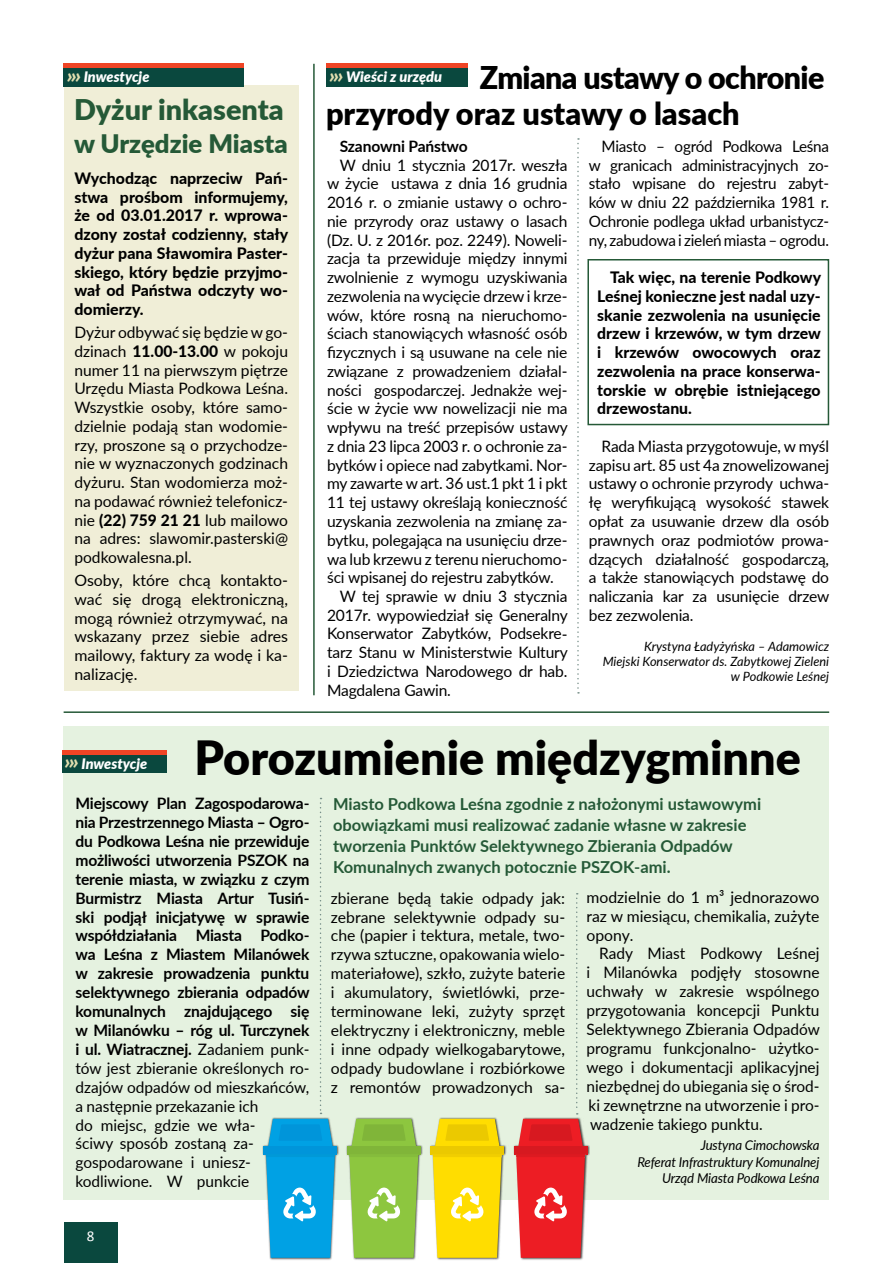
<style>
.page{position:relative;width:893px;height:1263px;background:#fff}
.page>*{position:absolute;margin:0;border:0;box-sizing:border-box;transform-origin:0 0}
.t1{font:900 47.1px "Lato";color:#000}
.t2{font:900 31.35px/36px "Lato";letter-spacing:-.005em;color:#000}
.t3{font:900 28.5px "Lato";color:#255937}
.t4{font:900 25.5px "Lato";color:#255937}
.t5{font:700 16.5px/21px "Lato";color:#255937}
.t6{font:15.75px/18.8px "Lato";letter-spacing:-.01em;color:#000;text-align:justify}
.t7{font:700 15.75px/18.9px "Lato";letter-spacing:-.01em;color:#000}
.t8{font:800 15.75px/18.8px "Lato";color:#000;text-align:justify}
.t9{font:15px "Calibri";color:#fff}
.t10{font:italic 900 14.4px "Lato";color:#fff}
.t11{font:italic 13.5px/16.5px "Lato";letter-spacing:-.01em;color:#000;text-align:right}
.t12{font:italic 12.75px/15px "Lato";color:#000;text-align:right}
.s1{font-size:20.4px;color:#e2deaf}
.s2{font-weight:800}
.s3{font-weight:400}
</style>
<div class="page">
<div style="left:64px;top:1222px;width:54px;height:41px;background:#0a483e"></div>
<div style="left:64px;top:85px;width:235px;height:606px;background:#f0eed7"></div>
<div style="left:64px;top:68px;width:180px;height:18px;background:#0a483e"></div>
<hr style="left:64px;top:64px;width:180px;height:4px;background:#ef4425">
<hr style="left:64px;top:711px;width:765px;height:2px;background:#255937">
<hr style="left:313px;top:64px;width:2px;height:631px;background:#255937">
<div style="left:587px;top:259px;width:242px;height:166px;border:2px solid #255937"></div>
<div style="left:326px;top:68px;width:142px;height:18px;background:#0a483e"></div>
<hr style="left:326px;top:64px;width:142px;height:4px;background:#ef4425">
<div style="left:64px;top:726px;width:765px;height:473px;background:#e5f2e0"></div>
<svg style="left:577px;top:138px;width:2px;height:555px"></svg>
<div style="left:63px;top:755px;width:104px;height:18px;background:#0a483e"></div>
<div style="left:63px;top:750px;width:104px;height:5px;background:#ef4425"></div>
<div style="left:262px;top:1117px;width:328px;height:144px;background:#000;opacity:.75"></div>
<svg style="left:266px;top:1157px;width:69px;height:101px;background:#1eaae4"></svg>
<div style="left:264px;top:1146px;width:73px;height:8px;background:#0095da"></div>
<svg style="left:268px;top:798px;width:65px;height:348px"></svg>
<hr style="left:266px;top:1154px;width:69px;height:3px;background:#0099d8">
<svg style="left:349px;top:1157px;width:69px;height:101px;background:#98ca55"></svg>
<div style="left:347px;top:1146px;width:74px;height:8px;background:#80b539"></div>
<svg style="left:352px;top:1119px;width:64px;height:27px;background:#8bbf44"></svg>
<hr style="left:349px;top:1154px;width:69px;height:3px;background:#85bc3c">
<div style="left:430px;top:1146px;width:74px;height:8px;background:#ebc900"></div>
<svg style="left:435px;top:1119px;width:64px;height:27px;background:#f2d30c"></svg>
<svg style="left:433px;top:1157px;width:69px;height:101px;background:#fbdd1e"></svg>
<hr style="left:433px;top:1154px;width:69px;height:3px;background:#f1ce00">
<div style="left:514px;top:1146px;width:73px;height:8px;background:#d71920"></div>
<svg style="left:518px;top:893px;width:65px;height:253px"></svg>
<svg style="left:516px;top:1157px;width:69px;height:101px;background:#eb373d"></svg>
<hr style="left:516px;top:1154px;width:69px;height:3px;background:#dd1a21">
<p class="t10" style="left:67px;top:66px;width:84px"><span class="s1">›››</span> Inwestycje</p>
<h2 class="t2" style="left:326px;top:58px;width:500px;text-indent:154px">Zmiana ustawy o ochronie przyrody oraz ustawy o lasach</h2>
<p class="t7" style="left:340px;top:136px;width:129px">Szanowni Państwo</p>
<p class="t6" style="left:340px;top:155px;width:229px">W dniu 1 stycznia 2017r. weszła</p>
<p class="t6" style="left:327px;top:174px;width:242px">w życie ustawa z dnia 16 grudnia</p>
<p class="t6" style="left:327px;top:192px;width:242px">2016 r. o zmianie ustawy o ochro-</p>
<p class="t6" style="left:327px;top:211px;width:242px">nie przyrody oraz ustawy o lasach</p>
<p class="t6" style="left:327px;top:230px;width:242px">(Dz. U. z 2016r. poz. 2249). Noweli-</p>
<p class="t6" style="left:327px;top:249px;width:242px">zacja ta przewiduje między innymi</p>
<p class="t6" style="left:327px;top:267px;width:242px">zwolnienie z wymogu uzyskiwania</p>
<p class="t6" style="left:327px;top:286px;width:242px">zezwolenia na wycięcie drzew i krze-</p>
<p class="t6" style="left:327px;top:305px;width:242px">wów, które rosną na nieruchomo-</p>
<p class="t6" style="left:327px;top:324px;width:242px">ściach stanowiących własność osób</p>
<p class="t6" style="left:327px;top:342px;width:242px">fizycznych i są usuwane na cele nie</p>
<p class="t6" style="left:327px;top:361px;width:242px">związane z prowadzeniem działal-</p>
<p class="t6" style="left:327px;top:380px;width:242px">ności gospodarczej. Jednakże wej-</p>
<p class="t6" style="left:327px;top:399px;width:242px">ście w życie ww nowelizacji nie ma</p>
<p class="t6" style="left:327px;top:417px;width:242px">wpływu na treść przepisów ustawy</p>
<p class="t6" style="left:327px;top:436px;width:242px">z dnia 23 lipca 2003 r. o ochronie za-</p>
<p class="t6" style="left:327px;top:455px;width:242px">bytków i opiece nad zabytkami. Nor-</p>
<p class="t6" style="left:327px;top:474px;width:242px">my zawarte w art. 36 ust.1 pkt 1 i pkt</p>
<p class="t6" style="left:327px;top:492px;width:242px">11 tej ustawy określają konieczność</p>
<p class="t6" style="left:327px;top:511px;width:242px">uzyskania zezwolenia na zmianę za-</p>
<p class="t6" style="left:327px;top:530px;width:242px">bytku, polegająca na usunięciu drze-</p>
<p class="t6" style="left:327px;top:549px;width:242px">wa lub krzewu z terenu nieruchomo-</p>
<p class="t6" style="left:327px;top:567px;width:228px">ści wpisanej do rejestru zabytków.</p>
<p class="t6" style="left:340px;top:586px;width:229px">W tej sprawie w dniu 3 stycznia</p>
<p class="t6" style="left:327px;top:605px;width:242px">2017r. wypowiedział się Generalny</p>
<p class="t6" style="left:327px;top:624px;width:242px">Konserwator Zabytków, Podsekre-</p>
<p class="t6" style="left:327px;top:642px;width:242px">tarz Stanu w Ministerstwie Kultury</p>
<p class="t6" style="left:327px;top:661px;width:242px">i Dziedzictwa Narodowego dr hab.</p>
<p class="t6" style="left:327px;top:680px;width:125px">Magdalena Gawin.</p>
<p class="t10" style="left:329px;top:66px;width:114px"><span class="s1">›››</span> Wieści z urzędu</p>
<h3 class="t3" style="left:74px;top:88px;width:211px">Dyżur inkasenta</h3>
<h3 class="t4" style="left:74px;top:124px;width:215px">w Urzędzie Miasta</h3>
<p class="t6" style="left:589px;top:136px;width:242px;text-indent:13px">Miasto – ogród Podkowa Leśna w granicach administracyjnych zo&shy;stało wpisane do rejestru zabyt&shy;ków w dniu 22 października 1981 r.<br>Ochronie podlega układ urbanistycz&shy;ny, zabudowa i zieleń miasta – ogrodu.</p>
<p class="t8" style="left:597px;top:267px;width:225px;text-indent:13px">Tak więc, na terenie Podkowy Leśnej konieczne jest nadal uzy&shy;skanie zezwolenia na usunięcie drzew i krzewów, w tym drzew i krzewów owocowych oraz zezwolenia na prace konserwa&shy;torskie w obrębie istniejącego drzewostanu.</p>
<p class="t6" style="left:589px;top:436px;width:242px;text-indent:13px">Rada Miasta przygotowuje, w myśl zapisu art. 85 ust 4a znowelizowanej ustawy o ochronie przyrody uchwa&shy;łę weryfikującą wysokość stawek opłat za usuwanie drzew dla osób prawnych oraz podmiotów prowa&shy;dzących działalność gospodarczą, a także stanowiących podstawę do naliczania kar za usunięcie drzew bez zezwolenia.</p>
<p class="t12" style="left:603px;top:638px;width:228px">Krystyna Ładyżyńska – Adamowicz<br>Miejski Konserwator ds. Zabytkowej Zieleni w Podkowie Leśnej</p>
<p class="t8" style="left:74px;top:168px;width:215px">Wychodząc naprzeciw Pań&shy;stwa prośbom informujemy, że od 03.01.2017 r. wprowa&shy;dzony został codzienny, stały dyżur pana Sławomira Paster&shy;skiego, który będzie przyjmo&shy;wał od Państwa odczyty wo&shy;domierzy.</p>
<p class="t6" style="left:74px;top:322px;width:215px">Dyżur odbywać się będzie w go&shy;dzinach <span class="s2">11.00-13.00</span> w pokoju numer 11 na pierwszym piętrze Urzędu Miasta Podkowa Leśna.<br>Wszystkie osoby, które samo&shy;dzielnie podają stan wodomie&shy;rzy, proszone są o przychodze&shy;nie w wyznaczonych godzinach dyżuru. Stan wodomierza moż&shy;na podawać również telefonicz&shy;nie <span class="s2">(22) 759 21 21</span> lub mailowo na adres: slawomir.pasterski@ podkowalesna.pl.</p>
<p class="t6" style="left:74px;top:570px;width:215px">Osoby, które chcą kontakto&shy;wać się drogą elektroniczną, mogą również otrzymywać, na wskazany przez siebie adres mailowy, faktury za wodę i ka&shy;nalizację.</p>
<p class="t10" style="left:65px;top:752px;width:84px"><span class="s1">›››</span> Inwestycje</p>
<h1 class="t1" style="left:195px;top:722px;width:608px">Porozumienie międzygminne</h1>
<p class="t7" style="left:75px;top:793px;width:236px">Miejscowy Plan Zagospodarowa&shy;nia Przestrzennego Miasta – Ogro&shy;du Podkowa Leśna nie przewiduje możliwości utworzenia PSZOK na terenie miasta, w związku z czym<br>Burmistrz Miasta Artur Tusiń&shy;ski podjął inicjatywę w sprawie współdziałania Miasta Podko&shy;wa Leśna z Miastem Milanówek w zakresie prowadzenia punktu selektywnego zbierania odpadów komunalnych znajdującego się w Milanówku – róg ul. Turczynek i ul. Wiatracznej. <span class="s3">Zadaniem punk&shy;tów jest zbieranie określonych ro&shy;dzajów odpadów od mieszkańców, a następnie przekazanie ich<br>do miejsc, gdzie we wła-<br>ściwy sposób zostaną za&shy;gospodarowane i uniesz&shy;kodliwione. W punkcie</span></p>
<p class="t9" style="left:87px;top:1227px;width:9px">8</p>
<p class="t5" style="left:333px;top:792px;width:430px">Miasto Podkowa Leśna zgodnie z nałożonymi ustawowymi obowiązkami musi realizować zadanie własne w zakresie tworzenia Punktów Selektywnego Zbierania Odpadów Komunalnych zwanych potocznie PSZOK-ami.</p>
<p class="t6" style="left:331px;top:888px;width:236px">zbierane będą takie odpady jak: zebrane selektywnie odpady su&shy;che (papier i tektura, metale, two&shy;rzywa sztuczne, opakowania wielo&shy;materiałowe), szkło, zużyte baterie i akumulatory, świetlówki, prze&shy;terminowane leki, zużyty sprzęt elektryczny i elektroniczny, meble i inne odpady wielkogabarytowe, odpady budowlane i rozbiórkowe z remontów prowadzonych sa-</p>
<p class="t6" style="left:586px;top:887px;width:235px">modzielnie do 1 m³ jednorazowo raz w miesiącu, chemikalia, zużyte opony.</p>
<p class="t6" style="left:586px;top:943px;width:235px;text-indent:13px">Rady Miast Podkowy Leśnej i Milanówka podjęły stosowne uchwały w zakresie wspólnego przygotowania koncepcji Punktu Selektywnego Zbierania Odpadów programu funkcjonalno- użytko&shy;wego i dokumentacji aplikacyjnej niezbędnej do ubiegania się o środ&shy;ki zewnętrzne na utworzenie i pro&shy;wadzenie takiego punktu.</p>
<p class="t11" style="left:637px;top:1136px;width:184px">Justyna Cimochowska<br>Referat Infrastruktury Komunalnej<br>Urząd Miasta Podkowa Leśna</p>
</div>
